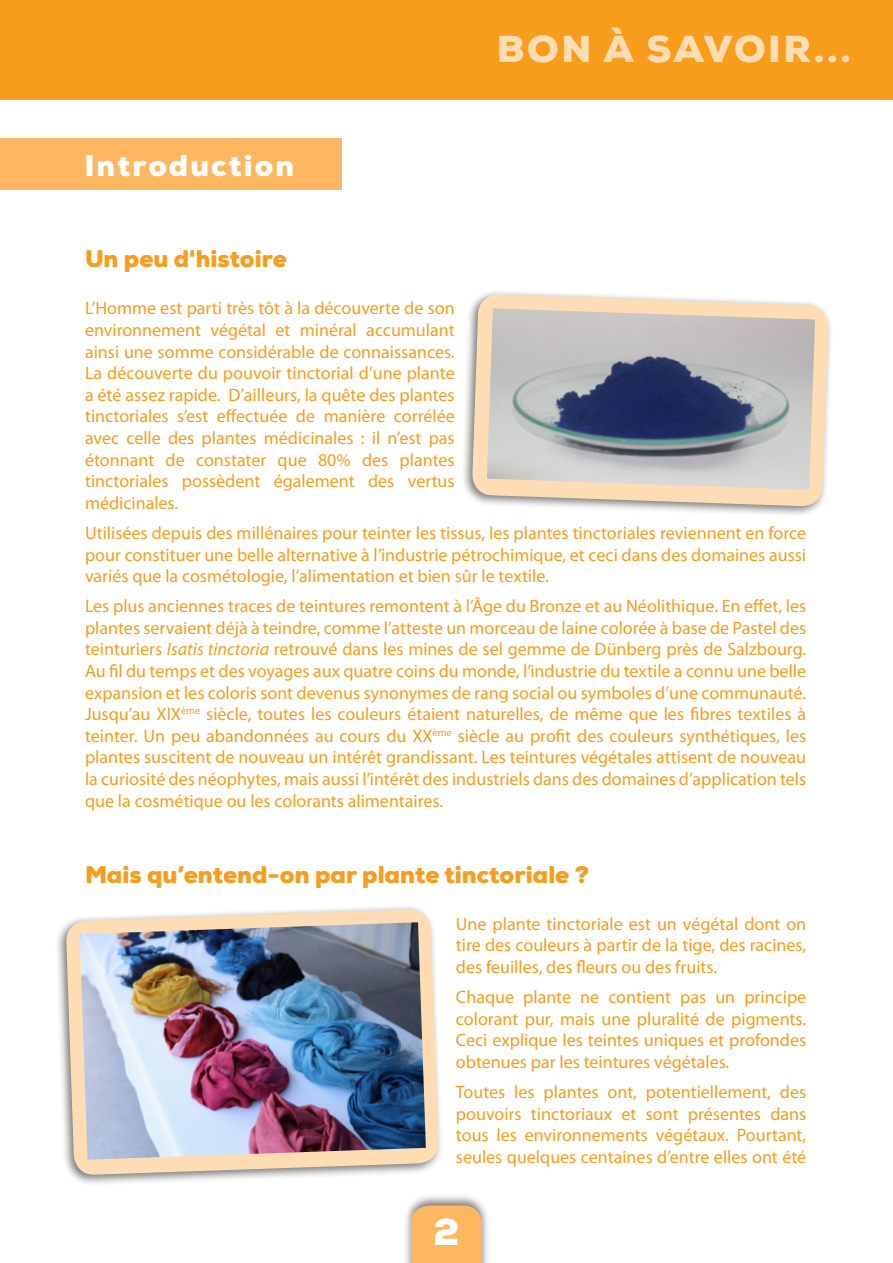
<style>
.page{position:relative;width:893px;height:1263px;background:#fff}
.page>*{position:absolute;margin:0;border:0;box-sizing:border-box;transform-origin:0 0}
.t1{font:900 37.5px "Nexa";letter-spacing:.07em;color:#feddb4}
.t2{font:900 37.5px "Nexa";color:#fff}
.t3{font:900 30px "Nexa";letter-spacing:.07em;color:#fff}
.t4{font:900 24px "Nexa";color:#f89c1c}
.t5{font:18px/21.6px "Myriad Pro";color:#f89c1c;text-align:justify}
.s1{font-style:italic}
</style>
<div class="page">
<div style="left:0;top:0;width:893px;height:100px;background:#f89c1c"></div>
<div style="left:0;top:138px;width:341px;height:51px;background:#fcb760"></div>
<div style="left:402px;top:1192px;width:88px;height:71px;background:#231f20;opacity:.6"></div>
<div style="left:411px;top:1205px;width:71px;height:58px;background:#fcb760"></div>
<div style="left:460px;top:289px;width:373px;height:228px;background:#231f20;opacity:.6"></div>
<svg style="left:472px;top:294px;width:357px;height:213px;background:#f0dbc1"></svg>
<img style="left:487px;top:308px;width:328px;height:182px">
<div style="left:54px;top:903px;width:389px;height:282px;background:#231f20;opacity:.6"></div>
<svg style="left:66px;top:909px;width:373px;height:266px;fill:#feddb4"></svg>
<img style="left:80px;top:922px;width:346px;height:238px">
<h2 class="t3" style="left:85px;top:146px;width:211px">Introduction</h2>
<h1 class="t1" style="left:497px;top:25px;width:355px">BON À SAVOIR...</h1>
<h3 class="t4" style="left:85px;top:243px;width:203px">Un peu d'histoire</h3>
<p class="t5" style="left:85px;top:297px;width:371px">L’Homme est parti très tôt à la découverte de son environnement végétal et minéral accumulant ainsi une somme considérable de connaissances.<br>La découverte du pouvoir tinctorial d’une plante a été assez rapide. D’ailleurs, la quête des plantes tinctoriales s’est effectuée de manière corrélée avec celle des plantes médicinales : il n’est pas étonnant de constater que 80% des plantes tinctoriales possèdent également des vertus médicinales.</p>
<p class="t5" style="left:85px;top:522px;width:723px">Utilisées depuis des millénaires pour teinter les tissus, les plantes tinctoriales reviennent en force pour constituer une belle alternative à l’industrie pétrochimique, et ceci dans des domaines aussi variés que la cosmétologie, l’alimentation et bien sûr le textile.</p>
<p class="t5" style="left:85px;top:595px;width:723px">Les plus anciennes traces de teintures remontent à l’Âge du Bronze et au Néolithique. En effet, les plantes servaient déjà à teindre, comme l’atteste un morceau de laine colorée à base de Pastel des teinturiers <span class="s1">Isatis tinctoria</span> retrouvé dans les mines de sel gemme de Dünberg près de Salzbourg.<br>Au fil du temps et des voyages aux quatre coins du monde, l’industrie du textile a connu une belle expansion et les coloris sont devenus synonymes de rang social ou symboles d’une communauté.<br>Jusqu’au XIX<sup>ème</sup> siècle, toutes les couleurs étaient naturelles, de même que les fibres textiles à teinter. Un peu abandonnées au cours du XX<sup>ème</sup> siècle au profit des couleurs synthétiques, les plantes suscitent de nouveau un intérêt grandissant. Les teintures végétales attisent de nouveau la curiosité des néophytes, mais aussi l’intérêt des industriels dans des domaines d’application tels que la cosmétique ou les colorants alimentaires.</p>
<h3 class="t4" style="left:85px;top:859px;width:506px">Mais qu’entend-on par plante tinctoriale ?</h3>
<p class="t5" style="left:456px;top:912px;width:352px">Une plante tinctoriale est un végétal dont on tire des couleurs à partir de la tige, des racines, des feuilles, des fleurs ou des fruits.</p>
<p class="t5" style="left:456px;top:986px;width:352px">Chaque plante ne contient pas un principe colorant pur, mais une pluralité de pigments.<br>Ceci explique les teintes uniques et profondes obtenues par les teintures végétales.</p>
<p class="t5" style="left:456px;top:1081px;width:352px">Toutes les plantes ont, potentiellement, des pouvoirs tinctoriaux et sont présentes dans tous les environnements végétaux. Pourtant, seules quelques centaines d’entre elles ont été</p>
<h1 class="t2" style="left:434px;top:1208px;width:27px">2</h1>
</div>
